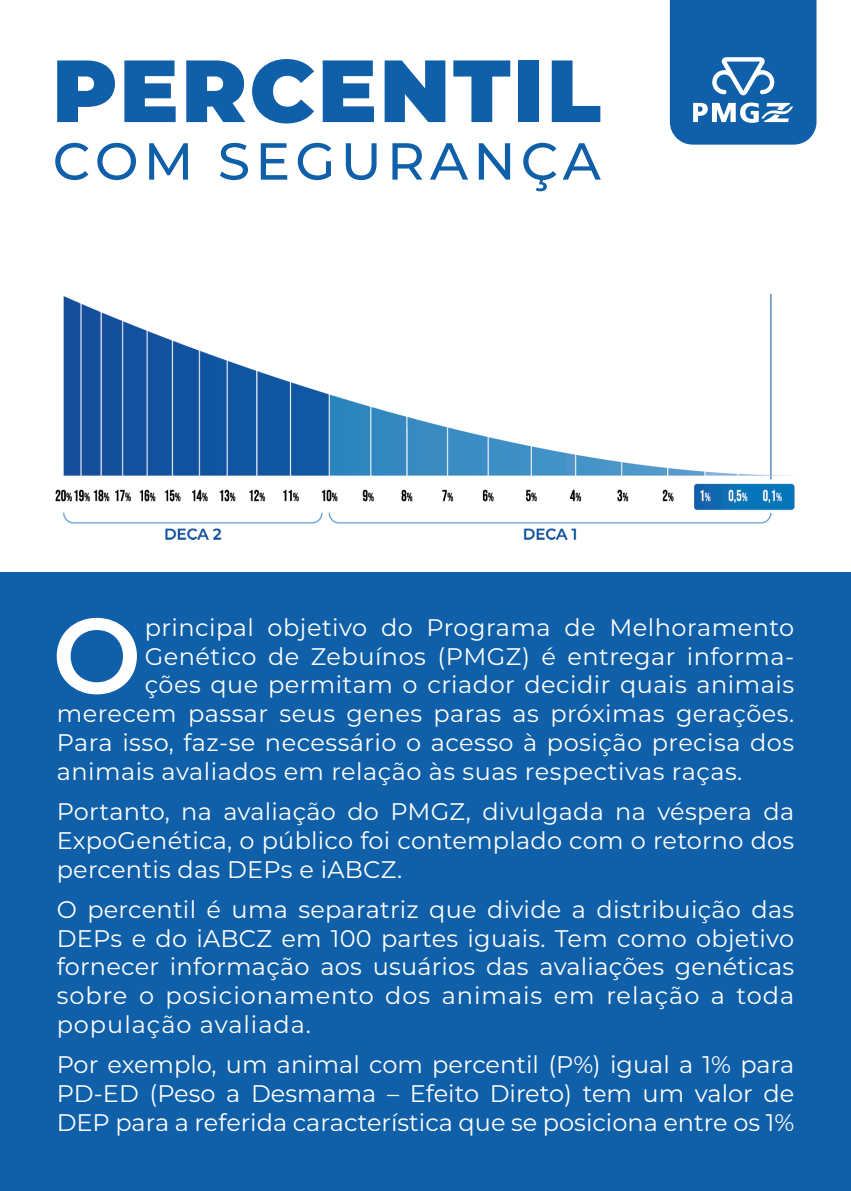
<style>
.page{position:relative;width:851px;height:1191px;background:#fff}
.page>*{position:absolute;margin:0;border:0;box-sizing:border-box;transform-origin:0 0}
.t1{font:600 106.2px "Montserrat";color:#fff}
.t2{font:900 88px "Montserrat";letter-spacing:.03em;color:#0f5fa9}
.t3{font:500 52px "Montserrat";letter-spacing:.1em;color:#0f5fa9}
.t4{font:24px/28.8px "Montserrat";letter-spacing:.02em;color:#fff;text-align:justify}
</style>
<div class="page">
<img style="left:55px;top:294px;width:739px;height:245px">
<div style="left:0;top:573px;width:850px;height:618px;background:#0f5fa9"></div>
<svg style="left:669px;top:0;width:147px;height:145px;background:#2870b2"></svg>
<p class="t2" style="left:52px;top:25px;width:550px">PERCENTIL</p>
<p class="t3" style="left:53px;top:125px;width:549px">COM SEGURANÇA</p>
<p class="t1" style="left:52px;top:580px;width:91px">O</p>
<p class="t4" style="left:145px;top:612px;width:651px">principal objetivo do Programa de Melhoramento</p>
<p class="t4" style="left:145px;top:641px;width:651px">Genético de Zebuínos (PMGZ) é entregar informa-</p>
<p class="t4" style="left:145px;top:669px;width:650px">ções que permitam o criador decidir quais animais</p>
<p class="t4" style="left:57px;top:698px;width:738px">merecem passar seus genes paras as próximas gerações.</p>
<p class="t4" style="left:57px;top:727px;width:739px">Para isso, faz-se necessário o acesso à posição precisa dos</p>
<p class="t4" style="left:57px;top:756px;width:687px">animais avaliados em relação às suas respectivas raças.</p>
<p class="t4" style="left:57px;top:796px;width:738px">Portanto, na avaliação do PMGZ, divulgada na véspera da ExpoGenética, o público foi contemplado com o retorno dos percentis das DEPs e iABCZ.</p>
<p class="t4" style="left:57px;top:894px;width:739px">O percentil é uma separatriz que divide a distribuição das DEPs e do iABCZ em 100 partes iguais. Tem como objetivo fornecer informação aos usuários das avaliações genéticas sobre o posicionamento dos animais em relação a toda população avaliada.</p>
<p class="t4" style="left:57px;top:1049px;width:739px">Por exemplo, um animal com percentil (P%) igual a 1% para PD-ED (Peso a Desmama – Efeito Direto) tem um valor de DEP para a referida característica que se posiciona entre os 1%</p>
</div>
